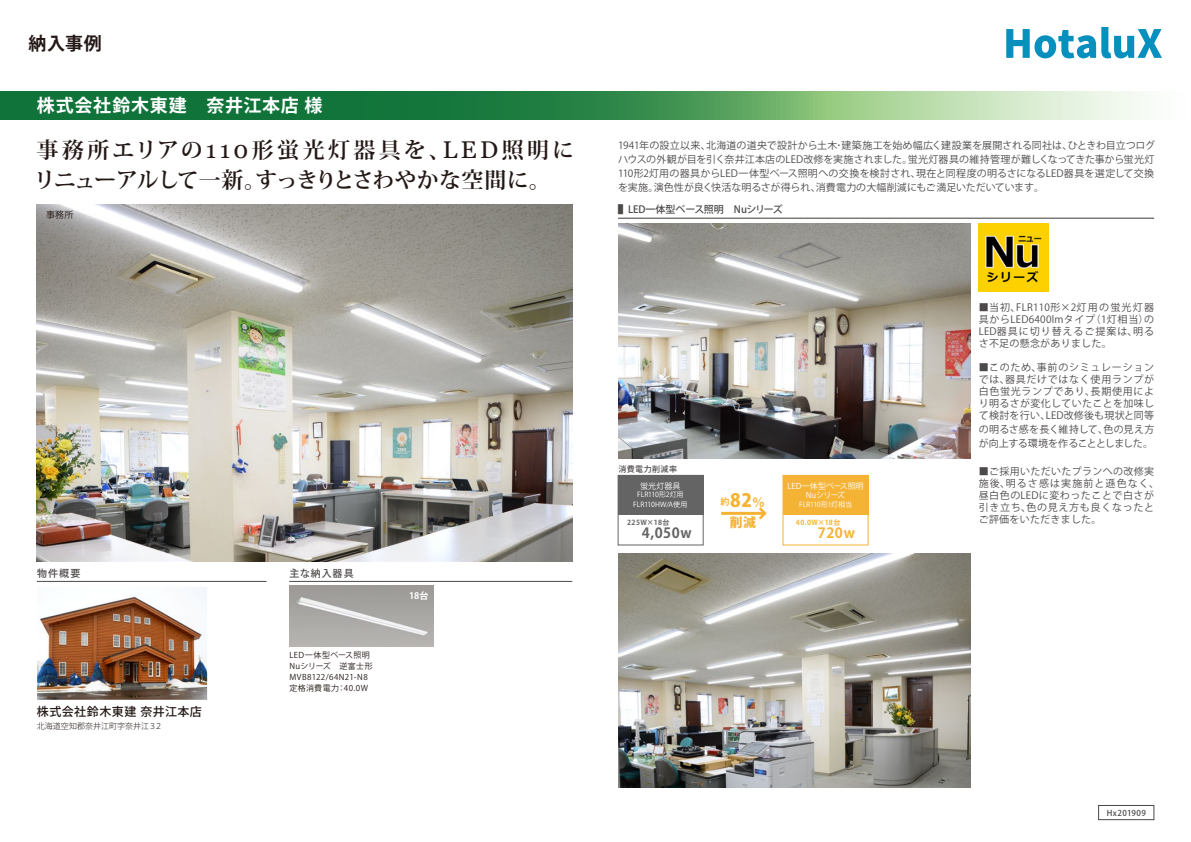
<style>
.page{position:relative;width:1191px;height:842px;background:#fff}
.page>*{position:absolute;margin:0;border:0;box-sizing:border-box;transform-origin:0 0}
.t1{font:700 22px/30px "Koz Min Pro";letter-spacing:.015em;color:#231815}
.t2{font:800 18.2px "Koz Go Pro";color:#f5b335}
.t3{font:700 18px "Koz Go Pro";letter-spacing:.04em;color:#fff}
.t4{font:700 18px "Koz Go Pro";color:#231815}
.t5{font:700 14px "Koz Go Pro";color:#656464}
.t6{font:700 14px "Koz Go Pro";color:#f5b335}
.t7{font:800 12.8px "Koz Go Pro";color:#f5b335}
.t8{font:500 12px "Koz Go Pro";letter-spacing:.04em;color:#231815}
.t9{font:10px/12px "Koz Go Pro";letter-spacing:.03em;color:#4c4948;text-align:justify}
.t10{font:10px/12px "Koz Go Pro";letter-spacing:.055em;color:#4c4948}
.t11{font:10px/14px "Koz Go Pro";letter-spacing:-.005em;color:#4c4948}
.t12{font:500 10px "Koz Go Pro";color:#4c4948}
.t13{font:9px "Koz Go Pro";color:#231815}
.t14{font:700 9px "Koz Go Pro";color:#fff}
.t15{font:500 8.1px "Koz Go Pro";letter-spacing:.065em;color:#4c4948}
.t16{font:8px/11px "Koz Go Pro";letter-spacing:.045em;color:#231815}
.t17{font:8px/9.5px "Koz Go Pro";letter-spacing:-.005em;color:#fff;text-align:center}
.t18{font:300 8px "Koz Go Pro";color:#231815}
.t19{font:500 8px "Koz Go Pro";letter-spacing:.05em;color:#4c4948}
.t20{font:7px/9.5px "Koz Go Pro";letter-spacing:-.02em;color:#fff;text-align:center}
.t21{font:700 7px "Koz Go Pro";letter-spacing:.06em;color:#f5b335}
.t22{font:700 7px "Koz Go Pro";letter-spacing:.06em;color:#656464}
.s1{font-family:"Georgia";font-weight:400;font-size:24.2px}
.s2{font-weight:700;font-size:9.1px}
.s3{font-weight:700;font-size:12.8px}
</style>
<div class="page">
<svg style="left:0;top:91px;width:1145px;height:28px;background:#539d66"></svg>
<div style="left:1098px;top:805px;width:56px;height:15px;border:1px solid #4c4948"></div>
<svg style="left:1006px;top:27px;width:156px;height:31px"></svg>
<hr style="left:618px;top:218px;width:536px;height:1px;background:#3e3a39">
<img style="left:37px;top:587px;width:170px;height:113px">
<img style="left:37px;top:205px;width:536px;height:356px">
<img style="left:289px;top:586px;width:144px;height:60px">
<hr style="left:37px;top:581px;width:229px;height:1px;background:#4c4948">
<hr style="left:289px;top:581px;width:283px;height:1px;background:#4c4948">
<img style="left:618px;top:553px;width:352px;height:235px">
<img style="left:618px;top:224px;width:352px;height:235px">
<hr style="left:721px;top:512px;width:42px;height:3px;background:#f5b335">
<svg style="left:759px;top:507px;width:7px;height:12px"></svg>
<div style="left:783px;top:475px;width:85px;height:39px;background:#f5b335"></div>
<div style="left:782px;top:475px;width:86px;height:70px;border:1px solid #f5b335"></div>
<div style="left:618px;top:475px;width:85px;height:39px;background:#656464"></div>
<div style="left:618px;top:475px;width:85px;height:70px;border:1px solid #656464"></div>
<img style="left:978px;top:224px;width:70px;height:68px">
<h3 class="t4" style="left:29px;top:31px;width:75px">納入事例</h3>
<h3 class="t3" style="left:37px;top:94px;width:287px">株式会社鈴木東建　奈井江本店 様</h3>
<h1 class="t1" style="left:34px;top:134px;width:542px">事務所エリアの<span class="s1">110</span>形蛍光灯器具を、<span class="s1">LED</span>照明にリニューアルして一新。すっきりとさわやかな空間に。</h1>
<p class="t13" style="left:37px;top:209px;width:47px">　事務所　</p>
<p class="t12" style="left:37px;top:567px;width:45px">物件概要</p>
<p class="t8" style="left:37px;top:704px;width:167px">株式会社鈴木東建 奈井江本店</p>
<p class="t18" style="left:37px;top:721px;width:127px">北海道空知郡奈井江町字奈井江３２</p>
<p class="t12" style="left:289px;top:567px;width:66px">主な納入器具</p>
<p class="t16" style="left:289px;top:650px;width:85px">LED一体型ベース照明<br>Nuシリーズ　逆富士形<br>MVB8122/64N21-N8定格消費電力：40.0W</p>
<p class="t14" style="left:409px;top:590px;width:21px">18台</p>
<p class="t9" style="left:618px;top:138px;width:538px;line-height:14px">1941年の設立以来、北海道の道央で設計から土木･建築施工を始め幅広く建設業を展開される同社は、ひときわ目立つログハウスの外観が目を引く奈井江本店のLED改修を実施されました。蛍光灯器具の維持管理が難しくなってきた事から蛍光灯110形2灯用の器具からLED一体型ベース照明への交換を検討され、現在と同程度の明るさになるLED器具を選定して交換を実施。演色性が良く快活な明るさが得られ、消費電力の大幅削減にもご満足いただいています。</p>
<p class="t12" style="left:618px;top:203px;width:166px">▌LED一体型ベース照明　Nuシリーズ</p>
<p class="t19" style="left:618px;top:464px;width:60px">消費電力削減率</p>
<p class="t17" style="left:640px;top:481px;width:42px">蛍光灯器具</p>
<p class="t20" style="left:633px;top:490px;width:56px">FLR110形2灯用<br>FLR110HW/A使用</p>
<p class="t22" style="left:627px;top:518px;width:44px">225W×18台</p>
<h3 class="t5" style="left:627px;top:524px;width:66px">　4,050w</h3>
<h2 class="t2" style="left:720px;top:488px;width:46px"><span class="s2">約</span>82<span class="s3">％</span></h2>
<p class="t7" style="left:729px;top:514px;width:28px">削減</p>
<p class="t17" style="left:787px;top:481px;width:78px">LED一体型ベース照明<br>Nuシリーズ</p>
<p class="t20" style="left:799px;top:500px;width:54px">FLR110形1灯相当</p>
<p class="t21" style="left:795px;top:518px;width:46px">40.0W×18台</p>
<h3 class="t6" style="left:795px;top:524px;width:61px">　 720w</h3>
<p class="t9" style="left:978px;top:302px;width:177px">■当初、FLR110形×2灯用の蛍光灯器具からLED6400lmタイプ（1灯相当）のLED器具に切り替えるご提案は、明るさ不足の懸念がありました。</p>
<p class="t9" style="left:978px;top:362px;width:177px">■このため、事前のシミュレーションでは、器具だけではなく使用ランプが白色蛍光ランプであり、長期使用により明るさが変化していたことを加味して検討を行い、LED改修後も現状と同等</p>
<p class="t11" style="left:978px;top:423px;width:177px">の明るさ感を長く維持して、色の見え方が向上する環境を作ることとしました。</p>
<p class="t10" style="left:978px;top:466px;width:182px">■ご採用いただいたプランへの改修実施後、明るさ感は実施前と遜色なく、昼白色のLEDに変わったことで白さが引き立ち、色の見え方も良くなったとご評価をいただきました。</p>
<p class="t15" style="left:1106px;top:808px;width:41px">Hx201909</p>
</div>
